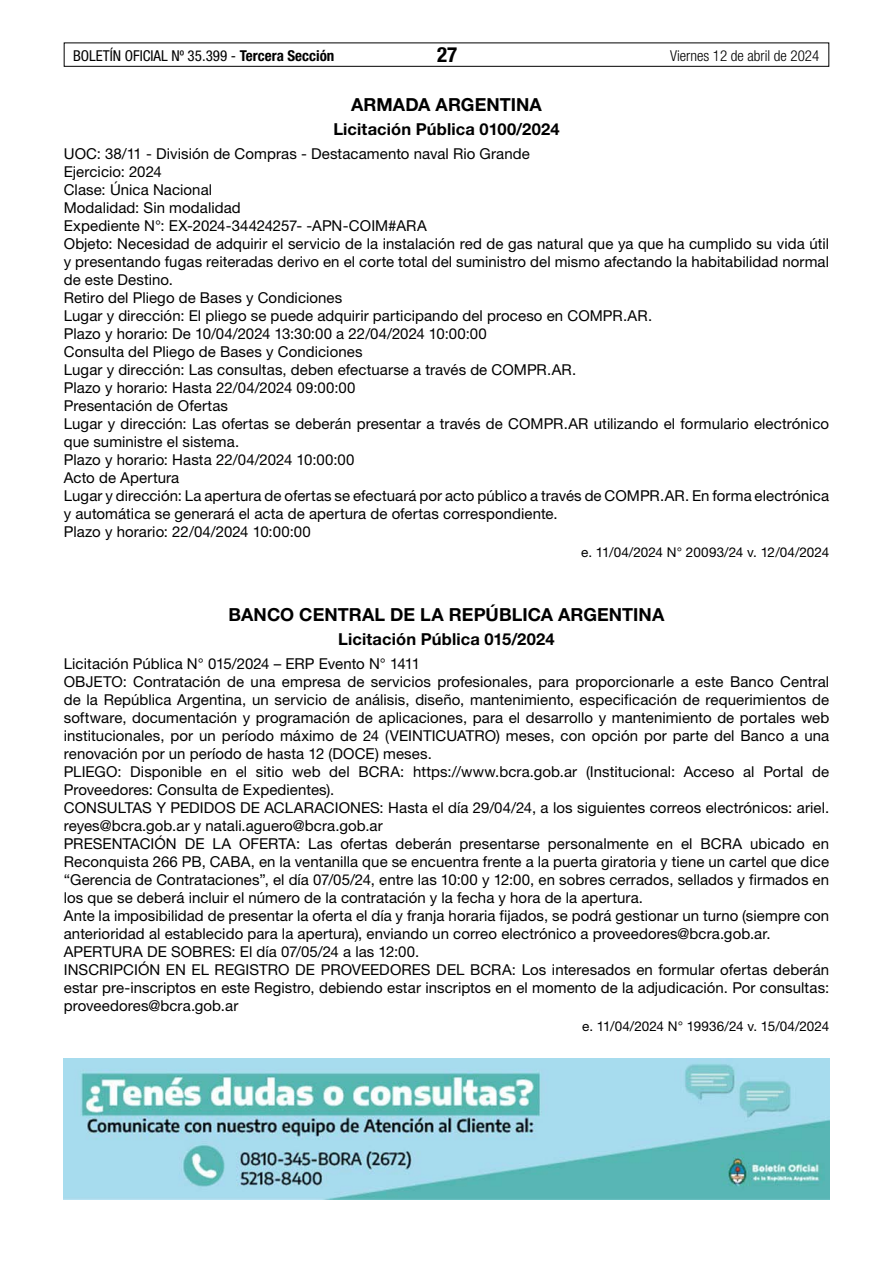
<style>
.page{position:relative;width:893px;height:1263px;background:#fff}
.page>*{position:absolute;margin:0;border:0;box-sizing:border-box;transform-origin:0 0}
.t1{font:700 condensed 21px "Helvetica Neue LT Std";color:#000}
.t2{font:700 18px "Helvetica Neue LT Std";letter-spacing:.005em;color:#000}
.t3{font:700 16.5px "Helvetica Neue LT Std";letter-spacing:.01em;color:#000}
.t4{font:15px/18px "Helvetica Neue LT Std";letter-spacing:.005em;color:#000}
.t5{font:condensed 15px "Helvetica Neue LT Std";color:#000}
.t6{font:300 condensed 15px "Helvetica Neue LT Std";color:#000}
.t7{font:13.5px "Helvetica Neue LT Std";letter-spacing:-.005em;color:#000}
.s1{font-weight:700}
</style>
<div class="page">
<div style="left:64px;top:43px;width:765px;height:24px;border:1px solid #000"></div>
<img style="left:64px;top:1059px;width:765px;height:140px">
<p class="t5" style="left:73px;top:47px;width:263px">BOLETÍN OFICIAL Nº 35.399 - <span class="s1">Tercera Sección</span></p>
<h1 class="t1" style="left:437px;top:42px;width:22px">27</h1>
<p class="t6" style="left:670px;top:47px;width:151px">Viernes 12 de abril de 2024</p>
<p class="t2" style="left:351px;top:93px;width:192px">ARMADA ARGENTINA</p>
<p class="t3" style="left:333px;top:119px;width:228px">Licitación Pública 0100/2024</p>
<p class="t4" style="left:64px;top:145px;width:767px">UOC: 38/11 - División de Compras - Destacamento naval Rio Grande<br>Ejercicio: 2024<br>Clase: Única Nacional<br>Modalidad: Sin modalidad<br>Expediente N°: EX-2024-34424257- -APN-COIM#ARA<br>Objeto: Necesidad de adquirir el servicio de la instalación red de gas natural que ya que ha cumplido su vida útil y presentando fugas reiteradas derivo en el corte total del suministro del mismo afectando la habitabilidad normal de este Destino.<br>Retiro del Pliego de Bases y Condiciones<br>Lugar y dirección: El pliego se puede adquirir participando del proceso en COMPR.AR.<br>Plazo y horario: De 10/04/2024 13:30:00 a 22/04/2024 10:00:00<br>Consulta del Pliego de Bases y Condiciones<br>Lugar y dirección: Las consultas, deben efectuarse a través de COMPR.AR.<br>Plazo y horario: Hasta 22/04/2024 09:00:00<br>Presentación de Ofertas<br>Lugar y dirección: Las ofertas se deberán presentar a través de COMPR.AR utilizando el formulario electrónico que suministre el sistema.<br>Plazo y horario: Hasta 22/04/2024 10:00:00<br>Acto de Apertura<br>Lugar y dirección: La apertura de ofertas se efectuará por acto público a través de COMPR.AR. En forma electrónica y automática se generará el acta de apertura de ofertas correspondiente.<br>Plazo y horario: 22/04/2024 10:00:00</p>
<p class="t7" style="left:581px;top:544px;width:249px">e. 11/04/2024 N° 20093/24 v. 12/04/2024</p>
<p class="t2" style="left:229px;top:603px;width:437px">BANCO CENTRAL DE LA REPÚBLICA ARGENTINA</p>
<p class="t3" style="left:338px;top:629px;width:218px">Licitación Pública 015/2024</p>
<p class="t4" style="left:64px;top:655px;width:767px">Licitación Pública N° 015/2024 – ERP Evento N° 1411<br>OBJETO: Contratación de una empresa de servicios profesionales, para proporcionarle a este Banco Central de la República Argentina, un servicio de análisis, diseño, mantenimiento, especificación de requerimientos de software, documentación y programación de aplicaciones, para el desarrollo y mantenimiento de portales web institucionales, por un período máximo de 24 (VEINTICUATRO) meses, con opción por parte del Banco a una renovación por un período de hasta 12 (DOCE) meses.<br>PLIEGO: Disponible en el sitio web del BCRA: https://www.bcra.gob.ar (Institucional: Acceso al Portal de Proveedores: Consulta de Expedientes).<br>CONSULTAS Y PEDIDOS DE ACLARACIONES: Hasta el día 29/04/24, a los siguientes correos electrónicos: ariel. reyes@bcra.gob.ar y natali.aguero@bcra.gob.ar<br>PRESENTACIÓN DE LA OFERTA: Las ofertas deberán presentarse personalmente en el BCRA ubicado en Reconquista 266 PB, CABA, en la ventanilla que se encuentra frente a la puerta giratoria y tiene un cartel que dice “Gerencia de Contrataciones”, el día 07/05/24, entre las 10:00 y 12:00, en sobres cerrados, sellados y firmados en los que se deberá incluir el número de la contratación y la fecha y hora de la apertura.<br>Ante la imposibilidad de presentar la oferta el día y franja horaria fijados, se podrá gestionar un turno (siempre con anterioridad al establecido para la apertura), enviando un correo electrónico a proveedores@bcra.gob.ar.<br>APERTURA DE SOBRES: El día 07/05/24 a las 12:00.<br>INSCRIPCIÓN EN EL REGISTRO DE PROVEEDORES DEL BCRA: Los interesados en formular ofertas deberán estar pre-inscriptos en este Registro, debiendo estar inscriptos en el momento de la adjudicación. Por consultas: proveedores@bcra.gob.ar</p>
<p class="t7" style="left:582px;top:1018px;width:248px">e. 11/04/2024 N° 19936/24 v. 15/04/2024</p>
</div>
